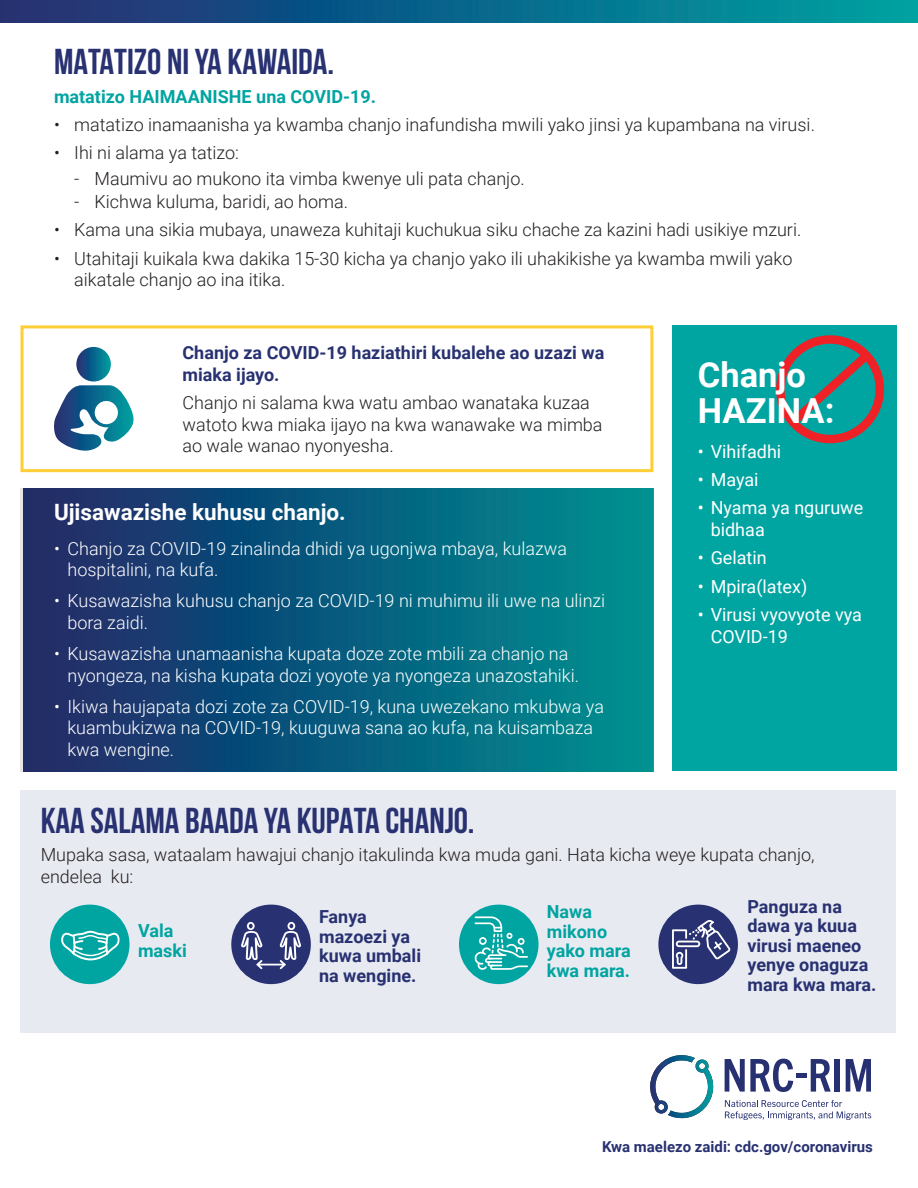
<style>
.page{position:relative;width:918px;height:1188px;background:#fff}
.page>*{position:absolute;margin:0;border:0;box-sizing:border-box;transform-origin:0 0}
.t1{font:700 36px "Bebas Neue";color:#283171}
.t2{font:700 34.5px/36px "Roboto";color:#fff}
.t3{font:700 22.5px "Roboto";color:#fff}
.t4{font:300 18px/21.6px "Roboto";color:#231f20}
.t5{font:300 18px/21.6px "Roboto";color:#fff}
.t6{font:700 18px/19.5px "Roboto";color:#283171}
.t7{font:18px/21.6px "Roboto";color:#fff}
.t8{font:700 18px/19.5px "Roboto";color:#00a4a1}
.t9{font:700 15px "Roboto";color:#283171}
</style>
<div class="page">
<div style="left:24px;top:488px;width:629px;height:283px;background:linear-gradient(to right,#1c2667,#009192)"></div>
<div style="left:21px;top:790px;width:875px;height:242px;background:#e8eaf1"></div>
<div style="left:672px;top:325px;width:224px;height:446px;background:#00a4a1"></div>
<div style="left:21px;top:325px;width:632px;height:147px;border:3px solid #ffcd34"></div>
<svg style="left:0;top:0;width:918px;height:23px;background:#0c668a"></svg>
<svg style="left:776px;top:335px;width:108px;height:108px"></svg>
<div style="left:50px;top:905px;width:80px;height:79px;background:#00a4a1;border-radius:50%"></div>
<div style="left:231px;top:905px;width:80px;height:79px;background:#283171;border-radius:50%"></div>
<div style="left:459px;top:905px;width:80px;height:79px;background:#00a4a1;border-radius:50%"></div>
<div style="left:658px;top:905px;width:80px;height:79px;background:#283171;border-radius:50%"></div>
<svg style="left:474px;top:916px;width:54px;height:54px"></svg>
<svg style="left:672px;top:920px;width:58px;height:49px"></svg>
<svg style="left:61px;top:931px;width:59px;height:29px"></svg>
<svg style="left:76px;top:347px;width:35px;height:35px"></svg>
<svg style="left:54px;top:385px;width:80px;height:66px"></svg>
<svg style="left:241px;top:922px;width:60px;height:47px"></svg>
<svg style="left:725px;top:1059px;width:68px;height:33px"></svg>
<div style="left:796px;top:1073px;width:10px;height:5px;background:#273171"></div>
<svg style="left:811px;top:1059px;width:20px;height:33px"></svg>
<div style="left:835px;top:1059px;width:5px;height:33px;background:#273171"></div>
<svg style="left:846px;top:1059px;width:25px;height:33px"></svg>
<svg style="left:725px;top:1100px;width:146px;height:19px"></svg>
<svg style="left:650px;top:1055px;width:64px;height:64px"></svg>
<h1 class="t1" style="left:54px;top:42px;width:282px">MATATIZO NI YA KAWAIDA.</h1>
<p class="t8" style="left:54px;top:86px;width:324px">matatizo HAIMAANISHE una COVID-19.</p>
<p class="t4" style="left:54px;top:113px;width:762px">• matatizo inamaanisha ya kwamba chanjo inafundisha mwili yako jinsi ya kupambana na virusi.</p>
<p class="t4" style="left:54px;top:141px;width:187px">• Ihi ni alama ya tatizo:</p>
<p class="t4" style="left:74px;top:167px;width:452px">- Maumivu ao mukono ita vimba kwenye uli pata chanjo.</p>
<p class="t4" style="left:74px;top:190px;width:275px">- Kichwa kuluma, baridi, ao homa.</p>
<p class="t4" style="left:54px;top:218px;width:749px">• Kama una sikia mubaya, unaweza kuhitaji kuchukua siku chache za kazini hadi usikiye mzuri.</p>
<p class="t4" style="left:74px;top:247px;width:720px;text-indent:-20px">• Utahitaji kuikala kwa dakika 15-30 kicha ya chanjo yako ili uhakikishe ya kwamba mwili yako aikatale chanjo ao ina itika.</p>
<p class="t6" style="left:183px;top:341px;width:423px;line-height:21.6px">Chanjo za COVID-19 haziathiri kubalehe ao uzazi wa miaka ijayo.</p>
<p class="t4" style="left:183px;top:391px;width:422px">Chanjo ni salama kwa watu ambao wanataka kuzaa watoto kwa miaka ijayo na kwa wanawake wa mimba ao wale wanao nyonyesha.</p>
<p class="t3" style="left:54px;top:496px;width:293px">Ujisawazishe kuhusu chanjo.</p>
<p class="t5" style="left:68px;top:537px;width:501px;text-indent:-14px">• Chanjo za COVID-19 zinalinda dhidi ya ugonjwa mbaya, kulazwa hospitalini, na kufa.</p>
<p class="t5" style="left:68px;top:590px;width:539px;text-indent:-14px">• Kusawazisha kuhusu chanjo za COVID-19 ni muhimu ili uwe na ulinzi bora zaidi.</p>
<p class="t5" style="left:68px;top:642px;width:513px;text-indent:-14px">• Kusawazisha unamaanisha kupata doze zote mbili za chanjo na nyongeza, na kisha kupata dozi yoyote ya nyongeza unazostahiki.</p>
<p class="t5" style="left:68px;top:695px;width:538px;text-indent:-14px">• Ikiwa haujapata dozi zote za COVID-19, kuna uwezekano mkubwa ya kuambukizwa na COVID-19, kuuguwa sana ao kufa, na kuisambaza kwa wengine.</p>
<h2 class="t2" style="left:698px;top:355px;width:138px">Chanjo<br>HAZINA:</h2>
<p class="t7" style="left:698px;top:440px;width:85px">• Vihifadhi</p>
<p class="t7" style="left:698px;top:468px;width:62px">• Mayai</p>
<p class="t7" style="left:711px;top:497px;width:154px;text-indent:-13px">• Nyama ya nguruwe bidhaa</p>
<p class="t7" style="left:698px;top:546px;width:70px">• Gelatin</p>
<p class="t7" style="left:698px;top:575px;width:111px">• Mpira(latex)</p>
<p class="t7" style="left:711px;top:603px;width:153px;text-indent:-13px">• Virusi vyovyote vya<br>COVID-19</p>
<h1 class="t1" style="left:41px;top:801px;width:435px">KAA SALAMA BAADA YA KUPATA CHANJO.</h1>
<p class="t4" style="left:41px;top:844px;width:776px">Mupaka sasa, wataalam hawajui chanjo itakulinda kwa muda gani. Hata kicha weye kupata chanjo, endelea ku:</p>
<p class="t8" style="left:138px;top:920px;width:50px">Vala maski</p>
<p class="t6" style="left:319px;top:906px;width:104px">Fanya mazoezi ya kuwa umbali na wengine.</p>
<p class="t8" style="left:547px;top:902px;width:86px">Nawa mikono yako mara kwa mara.</p>
<p class="t6" style="left:747px;top:896px;width:131px">Panguza na dawa ya kuua virusi maeneo yenye onaguza mara kwa mara.</p>
<p class="t9" style="left:602px;top:1136px;width:272px">Kwa maelezo zaidi: cdc.gov/coronavirus</p>
</div>
